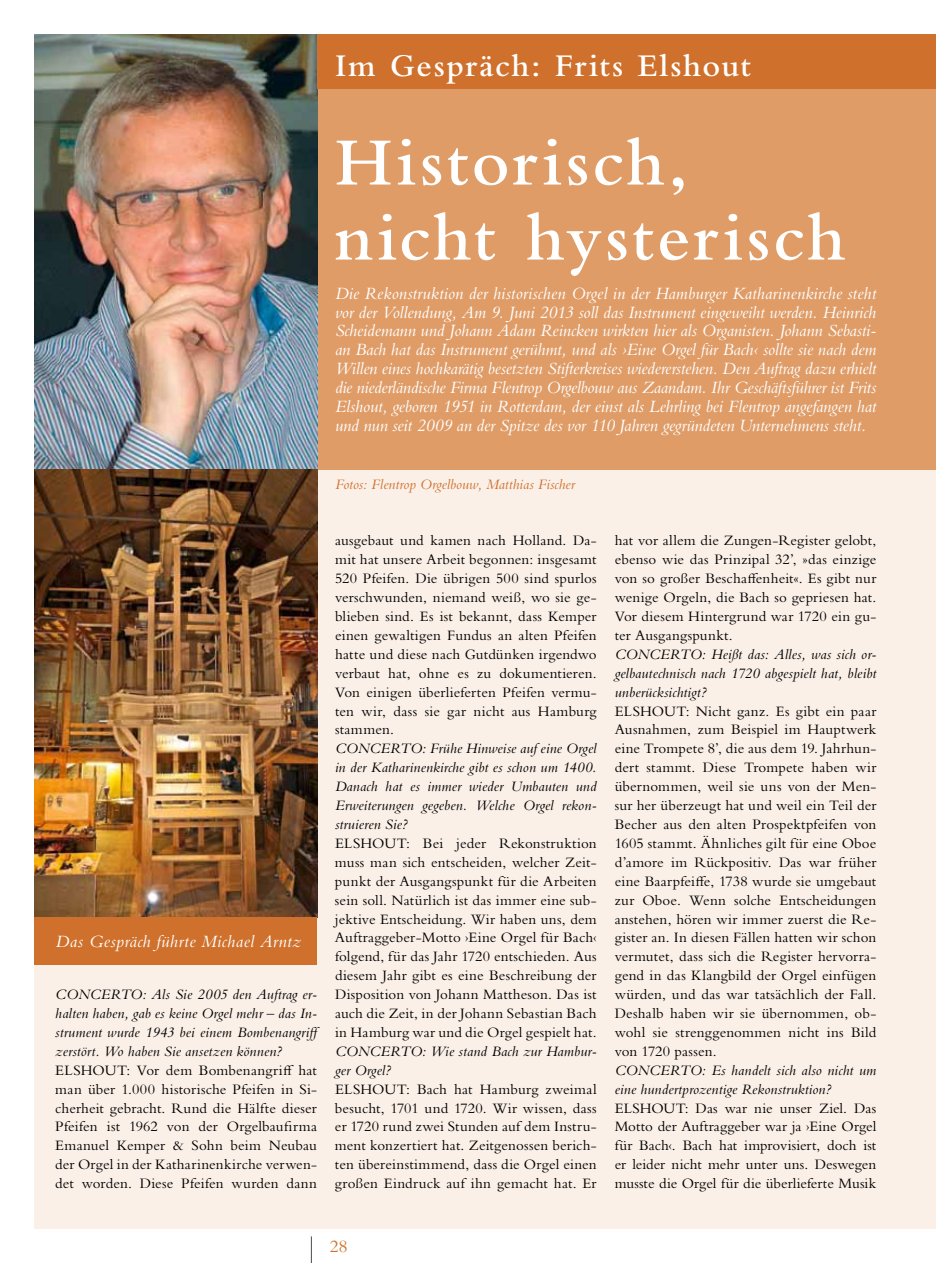
<style>
.page{position:relative;width:936px;height:1263px;background:#fff}
.page>*{position:absolute;margin:0;border:0;box-sizing:border-box;transform-origin:0 0}
.t1{font:600 70.5px/75px "Bembo Std";letter-spacing:.04em;color:#fff}
.t2{font:600 33px "Bembo Std";letter-spacing:.045em;color:#fff}
.t3{font:italic 18px/18.9px "Bembo Std";letter-spacing:-.005em;color:#fff;text-align:justify}
.t4{font:italic 18px "Bembo Std";letter-spacing:.025em;color:#fff}
.t5{font:18px "Bembo Std";color:#cf712c}
.t6{font:15px/18.9px "Bembo Std";letter-spacing:.01em;color:#000;text-align:justify}
.t7{font:italic 15px/18.9px "Bembo Std";letter-spacing:.01em;color:#000}
.t8{font:italic 15px "Bembo Std";letter-spacing:.005em;color:#cf712c}
</style>
<div class="page">
<div style="left:34px;top:34px;width:901px;height:1195px;background:#fbf0e8"></div>
<svg style="left:311px;top:1236px;width:1px;height:27px"></svg>
<div style="left:34px;top:34px;width:901px;height:436px;background:#df9c67"></div>
<img style="left:34px;top:34px;width:283px;height:884px">
<div style="left:34px;top:918px;width:283px;height:47px;background:#cf712c"></div>
<div style="left:317px;top:34px;width:618px;height:54px;background:#cf712c"></div>
<h2 class="t2" style="left:335px;top:48px;width:417px">Im Gespräch: Frits Elshout</h2>
<h1 class="t1" style="left:335px;top:125px;width:511px">Historisch, nicht hysterisch</h1>
<p class="t3" style="left:335px;top:283px;width:543px">Die Rekonstruktion der historischen Orgel in der Hamburger Katharinenkirche steht vor der Vollendung, Am 9. Juni 2013 soll das Instrument eingeweiht werden. Heinrich Scheidemann und Johann Adam Reincken wirkten hier als Organisten. Johann Sebasti&shy;an Bach hat das Instrument gerühmt, und als ›Eine Orgel für Bach‹ sollte sie nach dem Willen eines hochkarätig besetzten Stifterkreises wiedererstehen. Den Auftrag dazu erhielt die niederländische Firma Flentrop Orgelbouw aus Zaandam. Ihr Geschäftsführer ist Frits Elshout, geboren 1951 in Rotterdam, der einst als Lehrling bei Flentrop angefangen hat und nun seit 2009 an der Spitze des vor 110 Jahren gegründeten Unternehmens steht.</p>
<p class="t8" style="left:335px;top:475px;width:241px">Fotos: Flentrop Orgelbouw, Matthias Fischer</p>
<p class="t4" style="left:55px;top:931px;width:247px">Das Gespräch führte Michael Arntz</p>
<p class="t7" style="left:55px;top:985px;width:269px">CONCERTO: Als Sie 2005 den Auftrag er&shy;halten haben, gab es keine Orgel mehr – das In&shy;strument wurde 1943 bei einem Bombenangriff zerstört. Wo haben Sie ansetzen können?</p>
<p class="t6" style="left:55px;top:1060px;width:263px">ELSHOUT: Vor dem Bombenangriff hat man über 1.000 historische Pfeifen in Si&shy;cherheit gebracht. Rund die Hälfte dieser Pfeifen ist 1962 von der Orgelbaufirma Emanuel Kemper &amp; Sohn beim Neubau der Orgel in der Katharinenkirche verwen&shy;det worden. Diese Pfeifen wurden dann</p>
<p class="t6" style="left:335px;top:531px;width:263px">ausgebaut und kamen nach Holland. Da&shy;mit hat unsere Arbeit begonnen: insgesamt 520 Pfeifen. Die übrigen 500 sind spurlos verschwunden, niemand weiß, wo sie ge&shy;blieben sind. Es ist bekannt, dass Kemper einen gewaltigen Fundus an alten Pfeifen hatte und diese nach Gutdünken irgendwo verbaut hat, ohne es zu dokumentieren.<br>Von einigen überlieferten Pfeifen vermu&shy;ten wir, dass sie gar nicht aus Hamburg stammen.</p>
<p class="t7" style="left:335px;top:739px;width:263px;text-align:justify">CONCERTO: Frühe Hinweise auf eine Orgel in der Katharinenkirche gibt es schon um 1400.<br>Danach hat es immer wieder Umbauten und Erweiterungen gegeben. Welche Orgel rekon&shy;struieren Sie?</p>
<p class="t6" style="left:335px;top:833px;width:263px">ELSHOUT: Bei jeder Rekonstruktion muss man sich entscheiden, welcher Zeit&shy;punkt der Ausgangspunkt für die Arbeiten sein soll. Natürlich ist das immer eine sub&shy;jektive Entscheidung. Wir haben uns, dem Auftraggeber-Motto ›Eine Orgel für Bach‹ folgend, für das Jahr 1720 entschieden. Aus diesem Jahr gibt es eine Beschreibung der Disposition von Johann Mattheson. Das ist auch die Zeit, in der Johann Sebastian Bach in Hamburg war und die Orgel gespielt hat.</p>
<p class="t7" style="left:335px;top:1041px;width:263px">CONCERTO: Wie stand Bach zur Hambur&shy;ger Orgel?</p>
<p class="t6" style="left:335px;top:1079px;width:263px">ELSHOUT: Bach hat Hamburg zweimal besucht, 1701 und 1720. Wir wissen, dass er 1720 rund zwei Stunden auf dem Instru&shy;ment konzertiert hat. Zeitgenossen berich&shy;ten übereinstimmend, dass die Orgel einen großen Eindruck auf ihn gemacht hat. Er</p>
<p class="t6" style="left:614px;top:531px;width:263px">hat vor allem die Zungen-Register gelobt, ebenso wie das Prinzipal 32’, »das einzige von so großer Beschaffenheit«. Es gibt nur wenige Orgeln, die Bach so gepriesen hat.<br>Vor diesem Hintergrund war 1720 ein gu&shy;ter Ausgangspunkt.</p>
<p class="t7" style="left:614px;top:644px;width:263px;text-align:justify">CONCERTO: Heißt das: Alles, was sich or&shy;gelbautechnisch nach 1720 abgespielt hat, bleibt unberücksichtigt?</p>
<p class="t6" style="left:614px;top:701px;width:263px">ELSHOUT: Nicht ganz. Es gibt ein paar Ausnahmen, zum Beispiel im Hauptwerk eine Trompete 8’, die aus dem 19. Jahrhun&shy;dert stammt. Diese Trompete haben wir übernommen, weil sie uns von der Men&shy;sur her überzeugt hat und weil ein Teil der Becher aus den alten Prospektpfeifen von 1605 stammt. Ähnliches gilt für eine Oboe d’amore im Rückpositiv. Das war früher eine Baarpfeiffe, 1738 wurde sie umgebaut zur Oboe. Wenn solche Entscheidungen anstehen, hören wir immer zuerst die Re&shy;gister an. In diesen Fällen hatten wir schon vermutet, dass sich die Register hervorra&shy;gend in das Klangbild der Orgel einfügen würden, und das war tatsächlich der Fall.<br>Deshalb haben wir sie übernommen, ob&shy;wohl sie strenggenommen nicht ins Bild von 1720 passen.</p>
<p class="t7" style="left:614px;top:1060px;width:263px">CONCERTO: Es handelt sich also nicht um eine hundertprozentige Rekonstruktion?</p>
<p class="t6" style="left:614px;top:1098px;width:263px">ELSHOUT: Das war nie unser Ziel. Das Motto der Auftraggeber war ja ›Eine Orgel für Bach‹. Bach hat improvisiert, doch ist er leider nicht mehr unter uns. Deswegen musste die Orgel für die überlieferte Musik</p>
<p class="t5" style="left:330px;top:1236px;width:20px">28</p>
</div>
